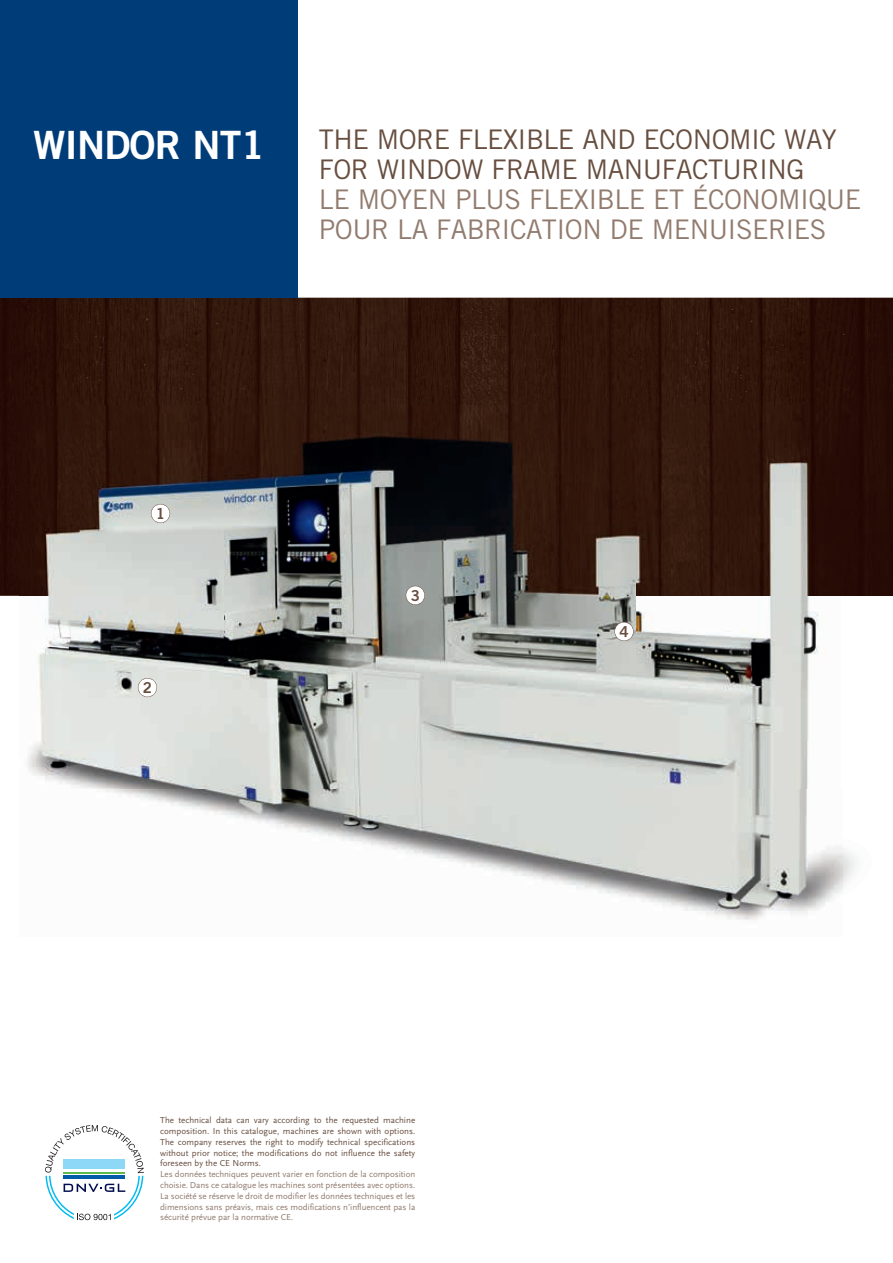
<style>
.page{position:relative;width:893px;height:1263px;background:#fff}
.page>*{position:absolute;margin:0;border:0;box-sizing:border-box;transform-origin:0 0}
.t1{font:39px "Trade Gothic Bold Two";letter-spacing:-.02em;color:#fff}
.t2{font:27px/30px "Trade Gothic";letter-spacing:-.02em;color:#917b6e}
.t3{font:27px/30px "Trade Gothic";letter-spacing:-.02em;color:#674e3f}
.t4{font:15.15px "Trade Gothic Bold Two";color:#674e3f}
.t5{font:9px/10.8px "Scala Sans";letter-spacing:-.01em;color:#917b6e;text-align:justify}
.t6{font:9px/10.8px "Scala Sans";color:#674e3f;text-align:justify}
</style>
<div class="page">
<img style="left:0;top:298px;width:893px;height:297px">
<div style="left:0;top:0;width:298px;height:298px;background:#003d78"></div>
<img style="left:20px;top:405px;width:873px;height:515px">
<svg style="left:138px;top:678px;width:19px;height:19px"></svg>
<svg style="left:406px;top:586px;width:19px;height:19px"></svg>
<svg style="left:614px;top:622px;width:20px;height:19px"></svg>
<svg style="left:151px;top:504px;width:19px;height:19px"></svg>
<svg style="left:45px;top:1125px;width:99px;height:95px"></svg>
<h1 class="t1" style="left:33px;top:121px;width:233px">WINDOR NT1</h1>
<h2 class="t3" style="left:319px;top:124px;width:520px">THE MORE FLEXIBLE AND ECONOMIC WAY<br>FOR WINDOW FRAME MANUFACTURING</h2>
<h2 class="t2" style="left:319px;top:184px;width:544px">LE MOYEN PLUS FLEXIBLE ET ÉCONOMIQUE<br>POUR LA FABRICATION DE MENUISERIES</h2>
<h3 class="t4" style="left:156px;top:504px;width:11px">1</h3>
<h3 class="t4" style="left:143px;top:678px;width:11px">2</h3>
<h3 class="t4" style="left:411px;top:586px;width:11px">3</h3>
<p class="t6" style="left:160px;top:1115px;width:257px">The technical data can vary according to the requested machine composition. In this catalogue, machines are shown with options.<br>The company reserves the right to modify technical specifications without prior notice; the modifications do not influence the safety foreseen by the CE Norms.</p>
<p class="t5" style="left:160px;top:1169px;width:257px">Les données techniques peuvent varier en fonction de la composition choisie. Dans ce catalogue les machines sont présentées avec options.<br>La société se réserve le droit de modifier les données techniques et les dimensions sans préavis, mais ces modifications n’influencent pas la sécurité prévue par la normative CE.</p>
<h3 class="t4" style="left:619px;top:622px;width:11px">4</h3>
</div>
